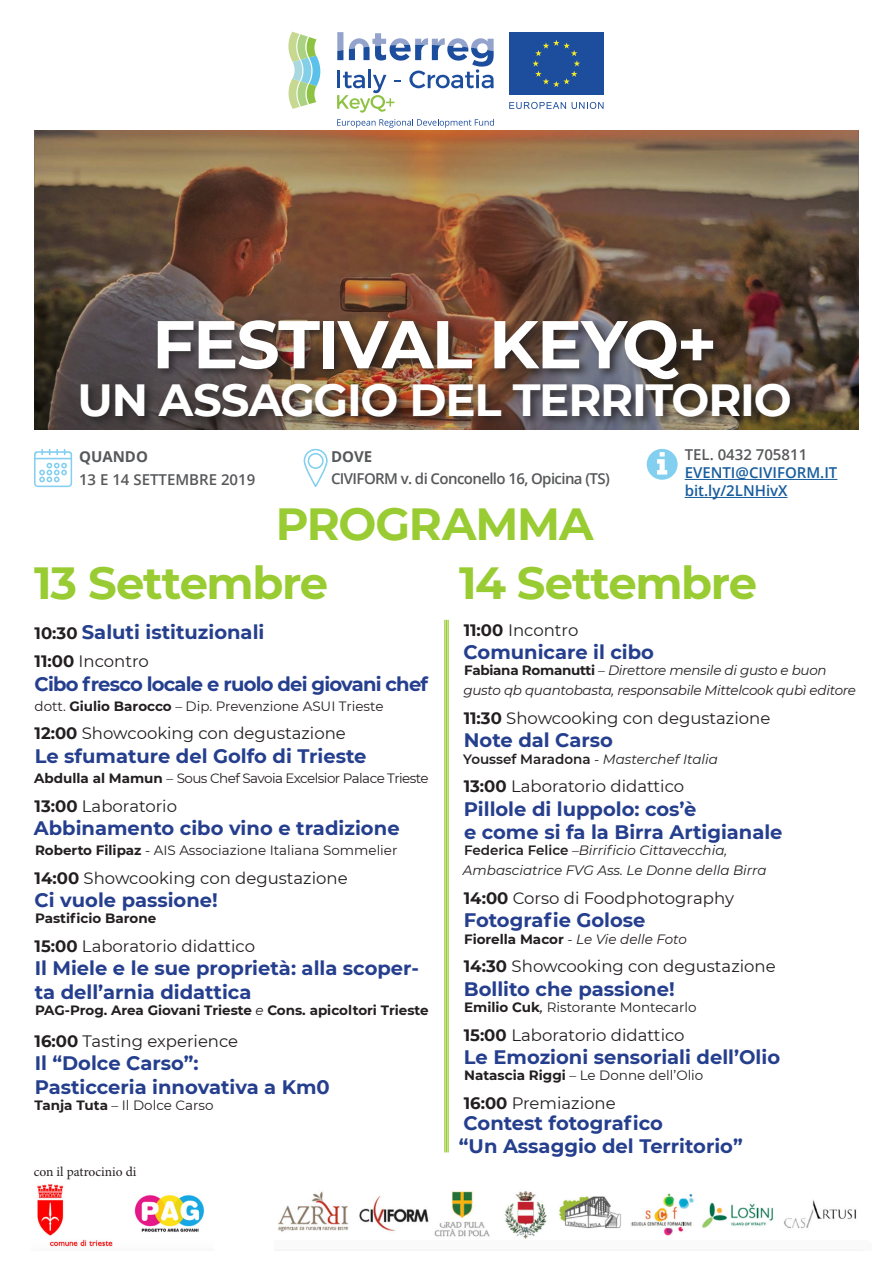
<style>
.page{position:relative;width:893px;height:1263px;background:#fff}
.page>*{position:absolute;margin:0;border:0;box-sizing:border-box;transform-origin:0 0}
.t1{font:700 67.5px "Montserrat";letter-spacing:-.03em;color:#fff}
.t2{font:700 45px "Montserrat";letter-spacing:-.03em;color:#9c3}
.t3{font:700 45px "Montserrat";letter-spacing:-.025em;color:#fff}
.t4{font:700 19.5px/23.4px "Montserrat";color:#253f8e}
.t5{font:700 19.5px "Montserrat";letter-spacing:-.04em;color:#253f8e}
.t6{font:16.5px "Montserrat";color:#231f20}
.t7{font:600 15px "Open Sans";letter-spacing:-.04em;color:#57585a}
.t8{font:600 15px "Open Sans";color:#57585a}
.t9{font:600 15px "Open Sans";color:#175d9e}
.t10{font:700 15px "Open Sans";color:#57585a}
.t11{font:13.5px "Montserrat";color:#231f20}
.t12{font:italic 13.5px/19.8px "Montserrat";color:#231f20}
.t13{font:italic 13.5px/19.8px "Montserrat";letter-spacing:-.02em;color:#231f20}
.t14{font:700 13.5px "Montserrat";color:#231f20}
.t15{font:13.5px "Montserrat";letter-spacing:-.04em;color:#231f20}
.t16{font:13.5px "Minion Pro";color:#231f20}
.s1{font-size:16.5px;color:#231f20}
.s2{font-weight:700}
.s3{font-weight:400;font-style:italic}
.s4{font-weight:700;font-style:normal}
.s5{font-weight:600;font-style:normal}
.s6{font-weight:500;font-style:italic}
</style>
<div class="page">
<svg style="left:337px;top:119px;width:157px;height:9px"></svg>
<div style="left:509px;top:32px;width:94px;height:63px;background:#1c4e9d"></div>
<svg style="left:532px;top:40px;width:48px;height:47px"></svg>
<svg style="left:509px;top:102px;width:57px;height:7px"></svg>
<svg style="left:572px;top:102px;width:31px;height:7px"></svg>
<svg style="left:337px;top:32px;width:157px;height:81px"></svg>
<svg style="left:288px;top:32px;width:33px;height:77px"></svg>
<img style="left:34px;top:131px;width:825px;height:298px">
<div style="left:78px;top:318px;width:723px;height:110px;background:#231f20;opacity:.75"></div>
<svg style="left:34px;top:449px;width:38px;height:38px"></svg>
<svg style="left:304px;top:449px;width:24px;height:38px"></svg>
<hr style="left:685px;top:479px;width:152px;height:1px;background:#175d9e">
<hr style="left:685px;top:497px;width:102px;height:1px;background:#175d9e">
<svg style="left:647px;top:449px;width:31px;height:31px"></svg>
<img style="left:278px;top:1190px;width:578px;height:49px">
<img style="left:37px;top:1184px;width:168px;height:63px">
<hr style="left:447px;top:620px;width:2px;height:532px;background:#9c3">
<hr style="left:446px;top:620px;width:1px;height:532px;background:#9c3">
<hr style="left:444px;top:620px;width:1px;height:532px;background:#9c3">
<p class="t1" style="left:152px;top:296px;width:567px">FESTIVAL KEYQ+</p>
<p class="t3" style="left:77px;top:368px;width:716px">UN ASSAGGIO DEL TERRITORIO</p>
<p class="t10" style="left:79px;top:446px;width:70px">QUANDO</p>
<p class="t8" style="left:79px;top:470px;width:178px">13 E 14 SETTEMBRE 2019</p>
<p class="t8" style="left:685px;top:445px;width:124px">TEL. 0432 705811</p>
<p class="t9" style="left:685px;top:463px;width:154px">EVENTI@CIVIFORM.IT</p>
<p class="t9" style="left:685px;top:481px;width:104px">bit.ly/2LNHivX</p>
<p class="t10" style="left:331px;top:445px;width:43px">DOVE</p>
<p class="t7" style="left:331px;top:468px;width:280px">CIVIFORM v. di Conconello 16, Opicina (TS)</p>
<p class="t2" style="left:276px;top:492px;width:319px">PROGRAMMA</p>
<p class="t2" style="left:34px;top:551px;width:296px">13 Settembre</p>
<p class="t2" style="left:459px;top:551px;width:299px">14 Settembre</p>
<p class="t4" style="left:35px;top:619px;width:231px"><span class="s1">10:30</span> Saluti istituzionali</p>
<p class="t6" style="left:35px;top:650px;width:116px"><span class="s2">11:00</span> Incontro</p>
<p class="t5" style="left:35px;top:670px;width:395px">Cibo fresco locale e ruolo dei giovani chef</p>
<p class="t11" style="left:35px;top:697px;width:351px">dott. <span class="s2">Giulio Barocco</span> – Dip. Prevenzione ASUI Trieste</p>
<p class="t6" style="left:35px;top:722px;width:313px"><span class="s2">12:00</span> Showcooking con degustazione</p>
<p class="t4" style="left:35px;top:743px;width:333px">Le sfumature del Golfo di Trieste</p>
<p class="t15" style="left:34px;top:769px;width:396px"><span class="s2">Abdulla al Mamun</span> – Sous Chef Savoia Excelsior Palace Trieste</p>
<p class="t6" style="left:35px;top:794px;width:144px"><span class="s2">13:00</span> Laboratorio</p>
<p class="t4" style="left:34px;top:815px;width:367px">Abbinamento cibo vino e tradizione</p>
<p class="t11" style="left:35px;top:841px;width:364px"><span class="s2">Roberto Filipaz</span> - AIS Associazione Italiana Sommelier</p>
<p class="t6" style="left:35px;top:866px;width:315px"><span class="s2">14:00</span> Showcooking con degustazione</p>
<p class="t4" style="left:35px;top:887px;width:185px">Ci vuole passione!</p>
<p class="t14" style="left:35px;top:908px;width:123px">Pastificio Barone</p>
<p class="t6" style="left:35px;top:935px;width:222px"><span class="s2">15:00</span> Laboratorio didattico</p>
<p class="t4" style="left:35px;top:956px;width:386px">Il Miele e le sue proprietà: alla scoper&shy;ta dell’arnia didattica</p>
<p class="t14" style="left:35px;top:1000px;width:395px">PAG-Prog. Area Giovani Trieste <span class="s3">e</span> Cons. apicoltori Trieste</p>
<p class="t6" style="left:35px;top:1029px;width:205px"><span class="s2">16:00</span> Tasting experience</p>
<p class="t4" style="left:35px;top:1050px;width:297px">Il “Dolce Carso”:<br>Pasticceria innovativa a Km0</p>
<p class="t11" style="left:34px;top:1096px;width:181px"><span class="s2">Tanja Tuta</span> – Il Dolce Carso</p>
<p class="t6" style="left:464px;top:618px;width:116px"><span class="s2">11:00</span> Incontro</p>
<p class="t4" style="left:464px;top:639px;width:192px">Comunicare il cibo</p>
<p class="t13" style="left:463px;top:660px;width:394px"><span class="s4">Fabiana Romanutti</span> – Direttore mensile di gusto e buon gusto qb quantobasta, responsabile Mittelcook qubì editore</p>
<p class="t6" style="left:464px;top:707px;width:308px"><span class="s2">11:30</span> Showcooking con degustazione</p>
<p class="t4" style="left:464px;top:728px;width:151px">Note dal Carso</p>
<p class="t12" style="left:463px;top:748px;width:256px"><span class="s5">Youssef Maradona</span> - Masterchef Italia</p>
<p class="t6" style="left:464px;top:775px;width:222px"><span class="s2">13:00</span> Laboratorio didattico</p>
<p class="t4" style="left:464px;top:796px;width:320px">Pillole di luppolo: cos’è<br>e come si fa la Birra Artigianale</p>
<p class="t12" style="left:463px;top:840px;width:305px"><span class="s5">Federica Felice</span> –Birrificio Cittavecchia,<br>Ambasciatrice FVG Ass. Le Donne della Birra</p>
<p class="t6" style="left:464px;top:887px;width:272px"><span class="s2">14:00</span> Corso di Foodphotography</p>
<p class="t4" style="left:464px;top:908px;width:183px">Fotografie Golose</p>
<p class="t12" style="left:464px;top:928px;width:224px"><span class="s4">Fiorella Macor</span> - Le Vie delle Foto</p>
<p class="t6" style="left:464px;top:955px;width:313px"><span class="s2">14:30</span> Showcooking con degustazione</p>
<p class="t4" style="left:464px;top:976px;width:212px">Bollito che passione!</p>
<p class="t11" style="left:464px;top:998px;width:234px"><span class="s2">Emilio Cuk</span><span class="s6">,</span> Ristorante Montecarlo</p>
<p class="t6" style="left:464px;top:1023px;width:222px"><span class="s2">15:00</span> Laboratorio didattico</p>
<p class="t4" style="left:464px;top:1044px;width:318px">Le Emozioni sensoriali dell’Olio</p>
<p class="t11" style="left:464px;top:1066px;width:241px"><span class="s2">Natascia Riggi</span> – Le Donne dell’Olio</p>
<p class="t6" style="left:464px;top:1092px;width:153px"><span class="s2">16:00</span> Premiazione</p>
<p class="t4" style="left:459px;top:1110px;width:285px">Contest fotografico<br>“Un Assaggio del Territorio”</p>
<p class="t16" style="left:34px;top:1164px;width:104px">con il patrocinio di</p>
</div>
